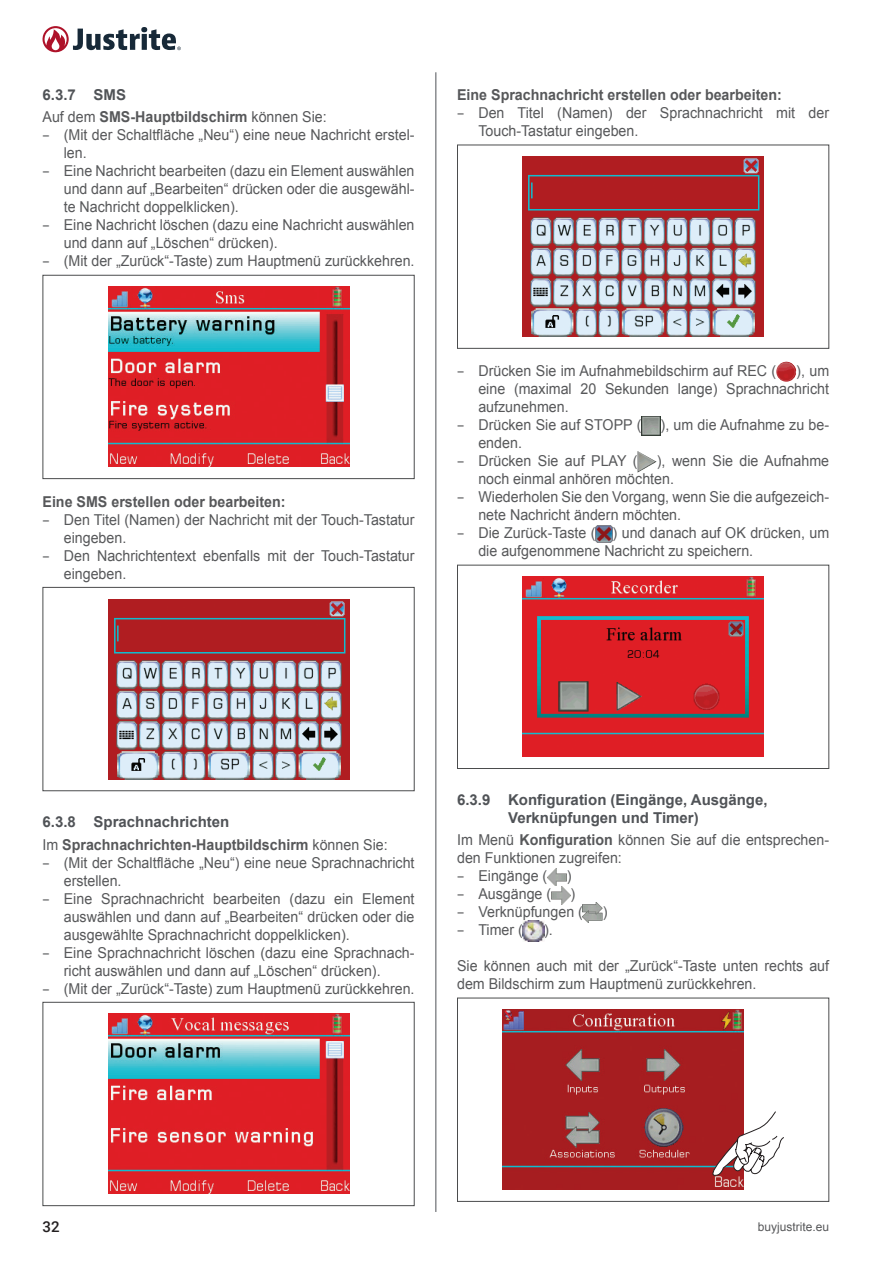
<style>
.page{position:relative;width:893px;height:1263px;background:#fff}
.page>*{position:absolute;margin:0;border:0;box-sizing:border-box;transform-origin:0 0}
.t1{font:15px/18px "Arial";color:#57585a;scale:.95 1}
.t2{font:700 15px/22.2px "Arial";color:#57585a;scale:.95 1}
.t3{font:700 15px/18px "Arial";color:#505357}
.t4{font:500 15px "Roboto";color:#231f20}
.t5{font:12px "Arial";color:#57585a}
.s1{color:#505357}
.s2{font-weight:400}
.s3{font-family:"Open Sans"}
.s4{font-weight:700}
</style>
<div class="page">
<svg style="left:43px;top:26px;width:138px;height:26px"></svg>
<hr style="left:435px;top:72px;width:1px;height:1140px;background:#505357">
<img style="left:108px;top:287px;width:241px;height:180px">
<div style="left:43px;top:275px;width:372px;height:204px;border:1px solid #4b4c4d"></div>
<img style="left:108px;top:599px;width:241px;height:180px">
<div style="left:43px;top:587px;width:372px;height:204px;border:1px solid #4b4c4d"></div>
<img style="left:108px;top:1014px;width:241px;height:180px">
<div style="left:43px;top:1002px;width:372px;height:204px;border:1px solid #4b4c4d"></div>
<img style="left:523px;top:157px;width:241px;height:180px">
<div style="left:457px;top:145px;width:372px;height:204px;border:1px solid #4b4c4d"></div>
<img style="left:776px;top:362px;width:20px;height:20px;border-radius:10px">
<img style="left:641px;top:416px;width:20px;height:20px">
<img style="left:637px;top:451px;width:20px;height:22px">
<img style="left:596px;top:526px;width:17px;height:17px">
<img style="left:523px;top:577px;width:241px;height:180px">
<div style="left:457px;top:565px;width:372px;height:204px;border:1px solid #4b4c4d"></div>
<img style="left:547px;top:868px;width:20px;height:18px">
<img style="left:551px;top:886px;width:20px;height:18px">
<img style="left:583px;top:902px;width:20px;height:20px">
<img style="left:523px;top:920px;width:21px;height:22px">
<img style="left:502px;top:1010px;width:241px;height:180px">
<svg style="left:713px;top:1111px;width:71px;height:65px"></svg>
<div style="left:457px;top:998px;width:372px;height:204px;border:1px solid #4b4c4d"></div>
<p class="t2" style="left:43px;top:84px;width:301px"><span class="s1">6.3.7 SMS<br></span><span class="s2">Auf dem</span> SMS-Hauptbildschirm <span class="s2">können Sie:</span></p>
<p class="t1" style="left:64px;top:126px;width:371px;text-indent:-21px"><span class="s3">–</span> (Mit der Schaltfläche „Neu“) eine neue Nachricht erstel&shy;len.</p>
<p class="t1" style="left:64px;top:162px;width:371px;text-align:justify;text-indent:-21px"><span class="s3">–</span> Eine Nachricht bearbeiten (dazu ein Element auswählen und dann auf „Bearbeiten“ drücken oder die ausgewähl&shy;te Nachricht doppelklicken).</p>
<p class="t1" style="left:64px;top:216px;width:371px;text-indent:-21px"><span class="s3">–</span> Eine Nachricht löschen (dazu eine Nachricht auswählen und dann auf „Löschen“ drücken).</p>
<p class="t1" style="left:43px;top:252px;width:393px"><span class="s3">–</span> (Mit der „Zurück“-Taste) zum Hauptmenü zurückkehren.</p>
<p class="t2" style="left:43px;top:491px;width:257px">Eine SMS erstellen oder bearbeiten:</p>
<p class="t1" style="left:64px;top:510px;width:371px;text-indent:-21px"><span class="s3">–</span> Den Titel (Namen) der Nachricht mit der Touch-Tastatur eingeben.</p>
<p class="t1" style="left:64px;top:546px;width:371px;text-indent:-21px"><span class="s3">–</span> Den Nachrichtentext ebenfalls mit der Touch-Tastatur eingeben.</p>
<p class="t2" style="left:457px;top:84px;width:343px">Eine Sprachnachricht erstellen oder bearbeiten:</p>
<p class="t1" style="left:478px;top:104px;width:371px;text-indent:-21px"><span class="s3">–</span> Den Titel (Namen) der Sprachnachricht mit der<br>Touch-Tastatur eingeben.</p>
<p class="t1" style="left:478px;top:362px;width:371px;text-align:justify;text-indent:318px">), um eine (maximal 20 Sekunden lange) Sprachnachricht aufzunehmen.</p>
<p class="t1" style="left:457px;top:416px;width:195px"><span class="s3">–</span> Drücken Sie auf STOPP (</p>
<p class="t1" style="left:661px;top:416px;width:179px">), um die Aufnahme zu be-</p>
<p class="t1" style="left:478px;top:434px;width:47px">enden.</p>
<p class="t1" style="left:457px;top:452px;width:191px"><span class="s3">–</span> Drücken Sie auf PLAY (</p>
<p class="t1" style="left:457px;top:362px;width:338px"><span class="s3">–</span> Drücken Sie im Aufnahmebildschirm auf REC (</p>
<p class="t1" style="left:478px;top:452px;width:371px;text-indent:178px">), wenn Sie die Aufnahme noch einmal anhören möchten.</p>
<p class="t1" style="left:478px;top:488px;width:371px;text-indent:-21px"><span class="s3">–</span> Wiederholen Sie den Vorgang, wenn Sie die aufgezeich&shy;nete Nachricht ändern möchten.</p>
<p class="t1" style="left:478px;top:524px;width:371px;text-indent:-21px"><span class="s3">–</span> Die Zurück-Taste ( ) und danach auf OK drücken, um die aufgenommene Nachricht zu speichern.</p>
<p class="t2" style="left:43px;top:811px;width:365px"><span class="s1">6.3.8 Sprachnachrichten<br></span><span class="s2">Im</span> Sprachnachrichten-Hauptbildschirm <span class="s2">können Sie:</span></p>
<p class="t1" style="left:64px;top:853px;width:371px;text-indent:-21px"><span class="s3">–</span> (Mit der Schaltfläche „Neu“) eine neue Sprachnachricht erstellen.</p>
<p class="t1" style="left:64px;top:889px;width:371px;text-align:justify;text-indent:-21px"><span class="s3">–</span> Eine Sprachnachricht bearbeiten (dazu ein Element auswählen und dann auf „Bearbeiten“ drücken oder die ausgewählte Sprachnachricht doppelklicken).</p>
<p class="t1" style="left:64px;top:943px;width:371px;text-indent:-21px"><span class="s3">–</span> Eine Sprachnachricht löschen (dazu eine Sprachnach&shy;richt auswählen und dann auf „Löschen“ drücken).</p>
<p class="t1" style="left:43px;top:979px;width:393px"><span class="s3">–</span> (Mit der „Zurück“-Taste) zum Hauptmenü zurückkehren.</p>
<p class="t3" style="left:508px;top:791px;width:261px;text-indent:-51px">6.3.9 Konfiguration (Eingänge, Ausgänge,<br>Verknüpfungen und Timer)</p>
<p class="t1" style="left:457px;top:831px;width:393px">Im Menü <span class="s4">Konfiguration</span> können Sie auf die entsprechen&shy;den Funktionen zugreifen:</p>
<p class="t1" style="left:457px;top:867px;width:96px"><span class="s3">–</span> Eingänge (</p>
<p class="t1" style="left:567px;top:867px;width:6px">)</p>
<p class="t1" style="left:457px;top:885px;width:101px"><span class="s3">–</span> Ausgänge (</p>
<p class="t1" style="left:571px;top:885px;width:6px">)</p>
<p class="t1" style="left:457px;top:903px;width:134px"><span class="s3">–</span> Verknüpfungen (</p>
<p class="t1" style="left:603px;top:903px;width:6px">)</p>
<p class="t1" style="left:457px;top:921px;width:71px"><span class="s3">–</span> Timer (</p>
<p class="t1" style="left:544px;top:921px;width:11px">).</p>
<p class="t1" style="left:457px;top:957px;width:393px">Sie können auch mit der „Zurück“-Taste unten rechts auf dem Bildschirm zum Hauptmenü zurückkehren.</p>
<p class="t4" style="left:43px;top:1216px;width:19px">32</p>
<p class="t5" style="left:758px;top:1218px;width:73px">buyjustrite.eu</p>
</div>
